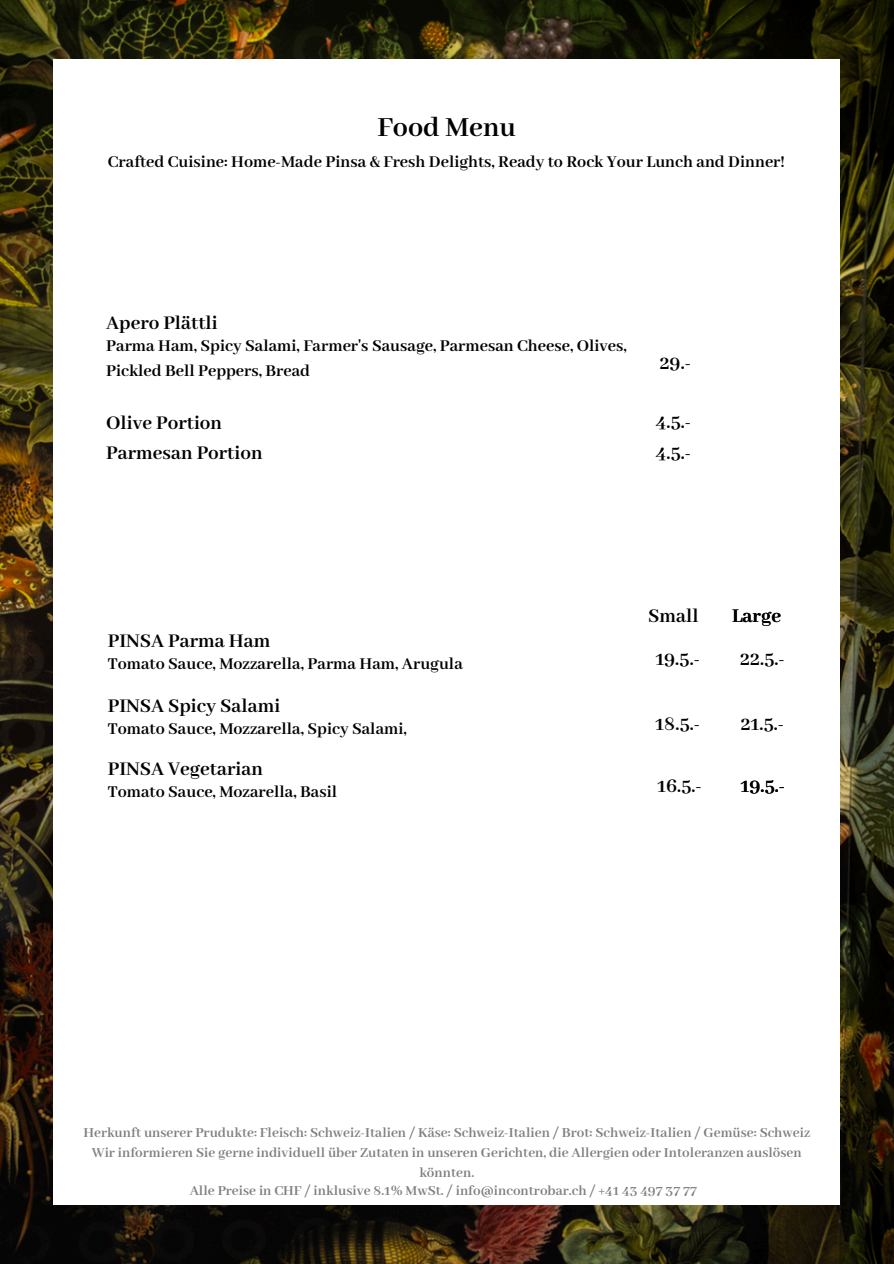
<style>
.page{position:relative;width:894px;height:1264px;background:#fff}
.page>*{position:absolute;margin:0;border:0;box-sizing:border-box;transform-origin:0 0}
.t1{font:700 30px "Abhaya Libre";color:#000}
.t2{font:700 21px "Abhaya Libre";color:#000}
.t3{font:700 18px/24.8px "Abhaya Libre";color:#000}
.t4{font:700 15px/20.2px "Abhaya Libre";color:#808080;text-align:center}
</style>
<div class="page">
<img style="left:0;top:0;width:893px;height:1263px">
<div style="left:53px;top:59px;width:786px;height:1145px;background:#fff"></div>
<h3 class="t1" style="left:377px;top:111px;width:140px">Food Menu</h3>
<h2 class="t3" style="left:108px;top:150px;width:678px">Crafted Cuisine: Home-Made Pinsa &amp; Fresh Delights, Ready to Rock Your Lunch and Dinner!</h2>
<h2 class="t2" style="left:106px;top:311px;width:113px">Apero Plättli</h2>
<h2 class="t3" style="left:106px;top:334px;width:522px">Parma Ham, Spicy Salami, Farmer's Sausage, Parmesan Cheese, Olives,<br>Pickled Bell Peppers, Bread</h2>
<h2 class="t2" style="left:659px;top:351px;width:33px">29.-</h2>
<h2 class="t2" style="left:106px;top:411px;width:117px">Olive Portion</h2>
<h2 class="t2" style="left:655px;top:411px;width:37px">4.5.-</h2>
<h2 class="t2" style="left:106px;top:441px;width:158px">Parmesan Portion</h2>
<p class="t2" style="left:655px;top:441px;width:37px">4.5.-</p>
<h3 class="t2" style="left:648px;top:604px;width:52px">Small</h3>
<h2 class="t2" style="left:732px;top:604px;width:50px">Large</h2>
<h2 class="t2" style="left:108px;top:629px;width:164px">PINSA Parma Ham</h2>
<h2 class="t3" style="left:108px;top:652px;width:356px">Tomato Sauce, Mozzarella, Parma Ham, Arugula</h2>
<h3 class="t2" style="left:655px;top:647px;width:46px">19.5.-</h3>
<h1 class="t2" style="left:740px;top:647px;width:46px">22.5.-</h1>
<h2 class="t2" style="left:108px;top:694px;width:174px">PINSA Spicy Salami</h2>
<h3 class="t3" style="left:108px;top:717px;width:300px">Tomato Sauce, Mozzarella, Spicy Salami,</h3>
<h2 class="t2" style="left:655px;top:712px;width:46px">18.5.-</h2>
<h2 class="t2" style="left:108px;top:757px;width:157px">PINSA Vegetarian</h2>
<h2 class="t3" style="left:108px;top:780px;width:231px">Tomato Sauce, Mozarella, Basil</h2>
<h2 class="t2" style="left:657px;top:774px;width:46px">16.5.-</h2>
<h2 class="t2" style="left:740px;top:774px;width:46px">19.5.-</h2>
<h3 class="t2" style="left:740px;top:712px;width:45px">21.5.-</h3>
<p class="t4" style="left:83px;top:1122px;width:728px">Herkunft unserer Prudukte: Fleisch: Schweiz-Italien / Käse: Schweiz-Italien / Brot: Schweiz-Italien / Gemüse: Schweiz<br>Wir informieren Sie gerne individuell über Zutaten in unseren Gerichten, die Allergien oder Intoleranzen auslösen könnten.</p>
<h2 class="t4" style="left:190px;top:1181px;width:508px">Alle Preise in CHF / inklusive 8.1% MwSt. / info@incontrobar.ch / +41 43 497 37 77</h2>
</div>
